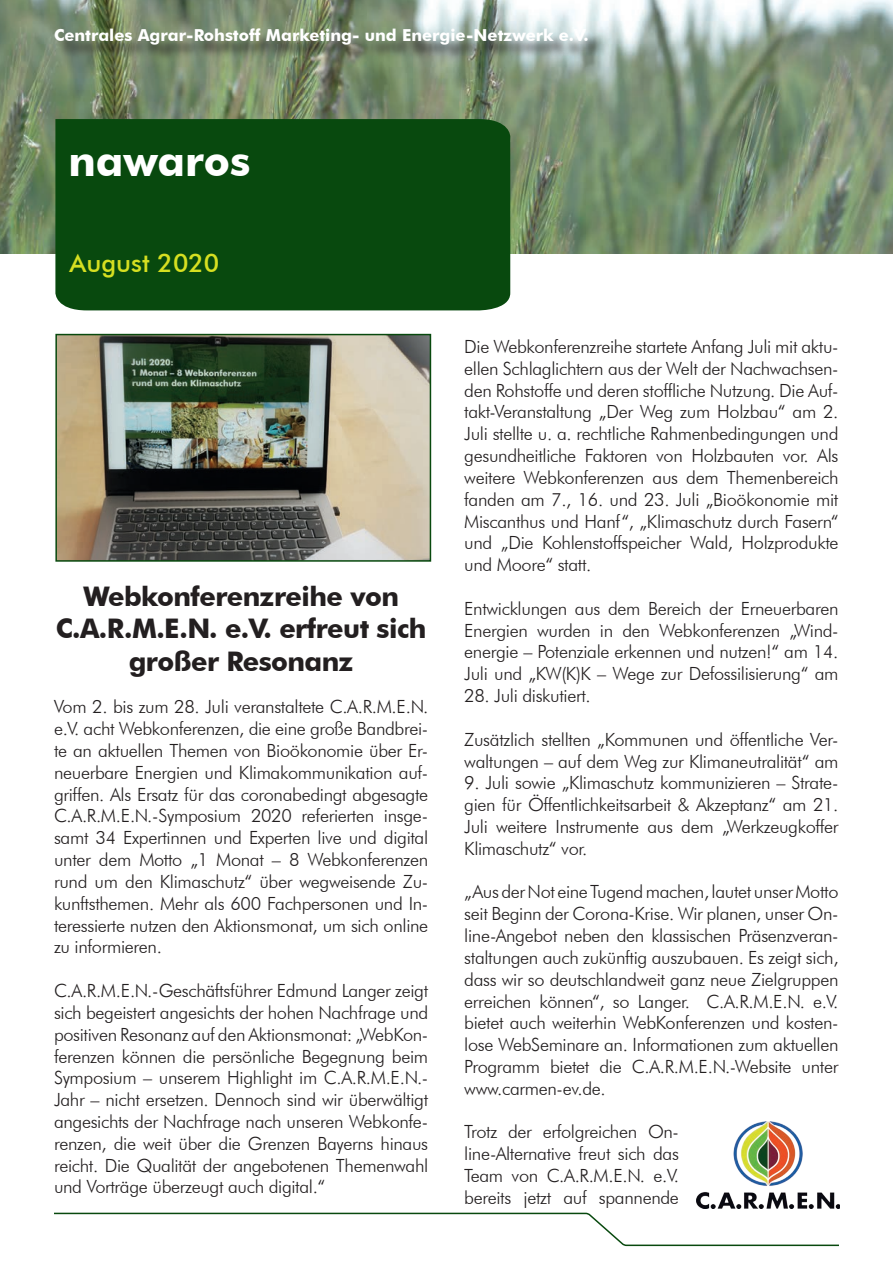
<style>
.page{position:relative;width:893px;height:1263px;background:#fff}
.page>*{position:absolute;margin:0;border:0;box-sizing:border-box;transform-origin:0 0}
.t1{font:700 42px "Futura BT";color:#fff}
.t2{font:700 27px/32.4px "Futura BT";letter-spacing:-.02em;color:#231f20;text-align:center}
.t3{font:500 25.5px "Futura BT";color:#d6df21}
.t4{font:300 18.15px/21.8px "Futura BT";letter-spacing:-.02em;color:#231f20;text-align:justify}
.t5{font:700 16.5px "Futura BT";color:#fff}
</style>
<div class="page">
<svg style="left:54px;top:1212px;width:785px;height:35px"></svg>
<img style="left:0;top:0;width:893px;height:253px">
<div style="left:55px;top:119px;width:455px;height:191px;background:#08490e"></div>
<div style="left:57px;top:32px;width:548px;height:31px;background:#231f20;opacity:.75"></div>
<img style="left:696px;top:1122px;width:143px;height:86px">
<img style="left:58px;top:337px;width:370px;height:222px">
<div style="left:55px;top:334px;width:376px;height:228px;border:2px solid #08490e"></div>
<p class="t5" style="left:54px;top:25px;width:536px">Centrales Agrar-Rohstoff Marketing- und Energie-Netzwerk e.V.</p>
<h1 class="t1" style="left:69px;top:135px;width:183px">nawaros</h1>
<h3 class="t3" style="left:70px;top:248px;width:151px">August 2020</h3>
<h2 class="t2" style="left:56px;top:580px;width:372px">Webkonferenzreihe von<br>C.A.R.M.E.N. e.V. erfreut sich großer Resonanz</h2>
<p class="t4" style="left:54px;top:696px;width:376px">Vom 2. bis zum 28. Juli veranstaltete C.A.R.M.E.N. e.V. acht Webkonferenzen, die eine große Bandbrei&shy;te an aktuellen Themen von Bioökonomie über Er&shy;neuerbare Energien und Klimakommunikation auf&shy;griffen. Als Ersatz für das coronabedingt abgesagte C.A.R.M.E.N.-Symposium 2020 referierten insge&shy;samt 34 Expertinnen und Experten live und digital unter dem Motto „1 Monat – 8 Webkonferenzen rund um den Klimaschutz“ über wegweisende Zu&shy;kunftsthemen. Mehr als 600 Fachpersonen und In&shy;teressierte nutzen den Aktionsmonat, um sich online zu informieren.</p>
<p class="t4" style="left:54px;top:979px;width:376px">C.A.R.M.E.N.-Geschäftsführer Edmund Langer zeigt sich begeistert angesichts der hohen Nachfrage und positiven Resonanz auf den Aktionsmonat: „WebKon&shy;ferenzen können die persönliche Begegnung beim Symposium – unserem Highlight im C.A.R.M.E.N.- Jahr – nicht ersetzen. Dennoch sind wir überwältigt angesichts der Nachfrage nach unseren Webkonfe&shy;renzen, die weit über die Grenzen Bayerns hinaus reicht. Die Qualität der angebotenen Themenwahl und Vorträge überzeugt auch digital.“</p>
<p class="t4" style="left:464px;top:335px;width:376px">Die Webkonferenzreihe startete Anfang Juli mit aktu&shy;ellen Schlaglichtern aus der Welt der Nachwachsen&shy;den Rohstoffe und deren stoffliche Nutzung. Die Auf&shy;takt-Veranstaltung „Der Weg zum Holzbau“ am 2.<br>Juli stellte u. a. rechtliche Rahmenbedingungen und gesundheitliche Faktoren von Holzbauten vor. Als weitere Webkonferenzen aus dem Themenbereich fanden am 7., 16. und 23. Juli „Bioökonomie mit Miscanthus und Hanf“, „Klimaschutz durch Fasern“ und „Die Kohlenstoffspeicher Wald, Holzprodukte und Moore“ statt.</p>
<p class="t4" style="left:464px;top:597px;width:376px">Entwicklungen aus dem Bereich der Erneuerbaren Energien wurden in den Webkonferenzen „Wind&shy;energie – Potenziale erkennen und nutzen!“ am 14.<br>Juli und „KW(K)K – Wege zur Defossilisierung“ am</p>
<p class="t4" style="left:464px;top:684px;width:128px">28. Juli diskutiert.</p>
<p class="t4" style="left:464px;top:728px;width:376px">Zusätzlich stellten „Kommunen und öffentliche Ver&shy;waltungen – auf dem Weg zur Klimaneutralität“ am</p>
<p class="t4" style="left:464px;top:772px;width:376px">9. Juli sowie „Klimaschutz kommunizieren – Strate&shy;gien für Öffentlichkeitsarbeit &amp; Akzeptanz“ am 21.<br>Juli weitere Instrumente aus dem „Werkzeugkoffer Klimaschutz“ vor.</p>
<p class="t4" style="left:464px;top:881px;width:376px">„Aus der Not eine Tugend machen, lautet unser Motto seit Beginn der Corona-Krise. Wir planen, unser On&shy;line-Angebot neben den klassischen Präsenzveran&shy;staltungen auch zukünftig auszubauen. Es zeigt sich, dass wir so deutschlandweit ganz neue Zielgruppen erreichen können“, so Langer. C.A.R.M.E.N. e.V. bietet auch weiterhin WebKonferenzen und kosten&shy;lose WebSeminare an. Informationen zum aktuellen Programm bietet die C.A.R.M.E.N.-Website unter www.carmen-ev.de.</p>
<p class="t4" style="left:464px;top:1121px;width:216px">Trotz der erfolgreichen On&shy;line-Alternative freut sich das Team von C.A.R.M.E.N. e.V. bereits jetzt auf spannende</p>
</div>
